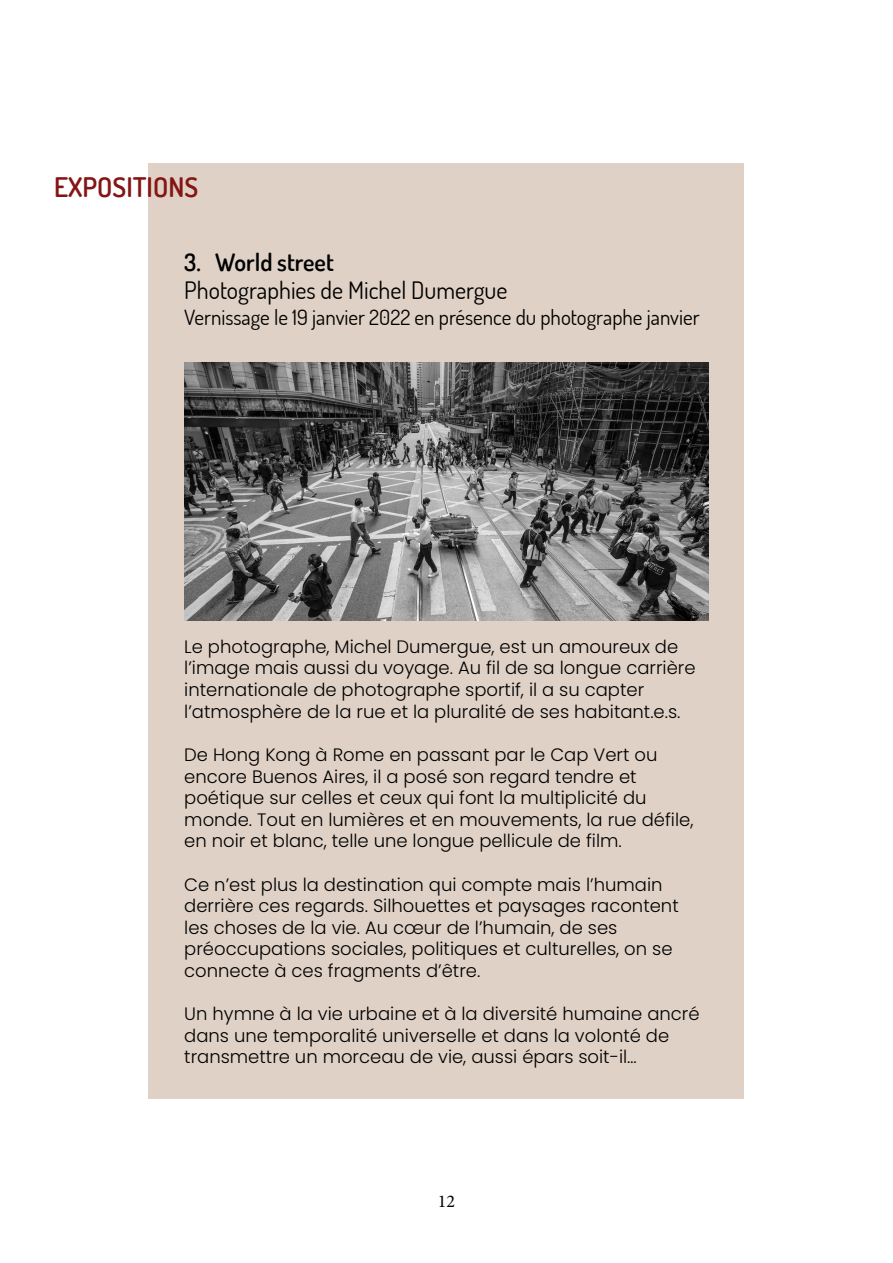
<style>
.page{position:relative;width:893px;height:1263px;background:#fff}
.page>*{position:absolute;margin:0;border:0;box-sizing:border-box;transform-origin:0 0}
.t1{font:600 27px "Dosis";color:#841515}
.t2{font:24px "Dosis";color:#000}
.t3{font:600 24px "Dosis";color:#000}
.t4{font:21px "Dosis";color:#000}
.t5{font:300 18px/21.6px "Poppins";color:#000}
.t6{font:18px "Minion Pro";color:#000}
</style>
<div class="page">
<div style="left:149px;top:164px;width:595px;height:935px;background:#dfd1c6"></div>
<img style="left:184px;top:362px;width:525px;height:258px">
<h1 class="t1" style="left:54px;top:169px;width:146px">EXPOSITIONS</h1>
<h2 class="t3" style="left:184px;top:246px;width:151px">3. World street</h2>
<h2 class="t2" style="left:184px;top:275px;width:325px">Photographies de Michel Dumergue</h2>
<p class="t4" style="left:184px;top:303px;width:517px">Vernissage le 19 janvier 2022 en présence du photographe janvier</p>
<p class="t5" style="left:184px;top:636px;width:513px">Le photographe, Michel Dumergue, est un amoureux de l’image mais aussi du voyage. Au fil de sa longue carrière internationale de photographe sportif, il a su capter l’atmosphère de la rue et la pluralité de ses habitant.e.s.</p>
<p class="t5" style="left:184px;top:744px;width:511px">De Hong Kong à Rome en passant par le Cap Vert ou encore Buenos Aires, il a posé son regard tendre et poétique sur celles et ceux qui font la multiplicité du monde. Tout en lumières et en mouvements, la rue défile, en noir et blanc, telle une longue pellicule de film.</p>
<p class="t5" style="left:184px;top:873px;width:496px">Ce n’est plus la destination qui compte mais l’humain derrière ces regards. Silhouettes et paysages racontent les choses de la vie. Au cœur de l’humain, de ses préoccupations sociales, politiques et culturelles, on se connecte à ces fragments d’être.</p>
<p class="t5" style="left:184px;top:1003px;width:517px">Un hymne à la vie urbaine et à la diversité humaine ancré dans une temporalité universelle et dans la volonté de transmettre un morceau de vie, aussi épars soit-il…</p>
<p class="t6" style="left:438px;top:1189px;width:19px">12</p>
</div>
